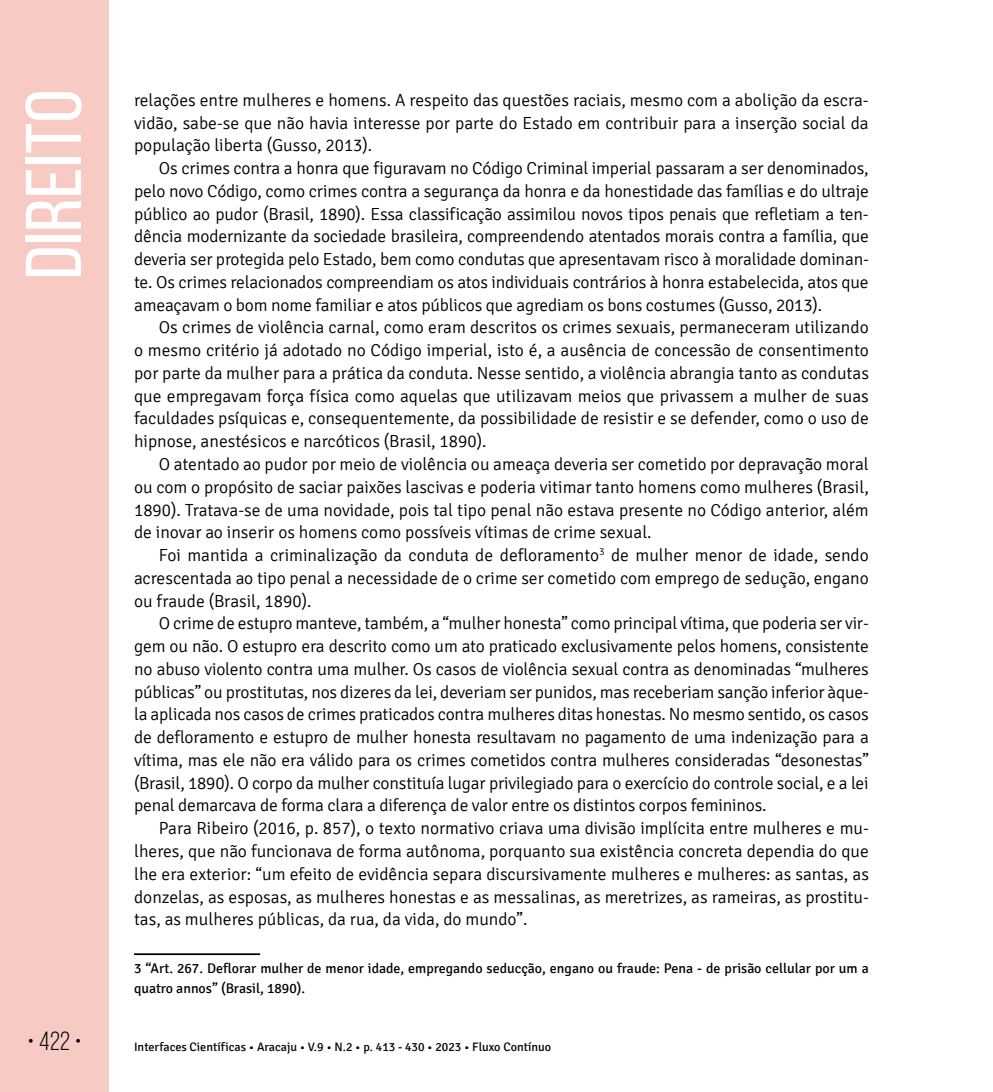
<style>
.page{position:relative;width:993px;height:1092px;background:#fff}
.page>*{position:absolute;margin:0;border:0;box-sizing:border-box;transform-origin:0 0}
.t1{font:78.75px "Bebas Neue";color:#fff;scale:1.09 1}
.t2{font:26.25px "Bebas Neue";color:#000}
.t3{font:300 17.5px/22.8px "Signika";color:#000;text-align:justify}
.t4{font:14px/19.2px "Signika";color:#000}
.t5{font:12.25px "Signika";color:#000}
</style>
<div class="page">
<div style="left:0;top:0;width:109px;height:1091px;background:#f8cac4"></div>
<hr style="left:134px;top:953px;width:126px;height:2px;background:#000">
<h1 class="t1" style="left:11px;top:279px;width:176px;rotate:-90deg">Direito</h1>
<p class="t3" style="left:134px;top:89px;width:736px">relações entre mulheres e homens. A respeito das questões raciais, mesmo com a abolição da escra&shy;vidão, sabe-se que não havia interesse por parte do Estado em contribuir para a inserção social da população liberta (Gusso, 2013).</p>
<p class="t3" style="left:134px;top:157px;width:736px;text-indent:25px">Os crimes contra a honra que figuravam no Código Criminal imperial passaram a ser denominados, pelo novo Código, como crimes contra a segurança da honra e da honestidade das famílias e do ultraje público ao pudor (Brasil, 1890). Essa classificação assimilou novos tipos penais que refletiam a ten&shy;dência modernizante da sociedade brasileira, compreendendo atentados morais contra a família, que deveria ser protegida pelo Estado, bem como condutas que apresentavam risco à moralidade dominan&shy;te. Os crimes relacionados compreendiam os atos individuais contrários à honra estabelecida, atos que ameaçavam o bom nome familiar e atos públicos que agrediam os bons costumes (Gusso, 2013).</p>
<p class="t3" style="left:134px;top:316px;width:736px;text-indent:25px">Os crimes de violência carnal, como eram descritos os crimes sexuais, permaneceram utilizando o mesmo critério já adotado no Código imperial, isto é, a ausência de concessão de consentimento por parte da mulher para a prática da conduta. Nesse sentido, a violência abrangia tanto as condutas que empregavam força física como aquelas que utilizavam meios que privassem a mulher de suas faculdades psíquicas e, consequentemente, da possibilidade de resistir e se defender, como o uso de hipnose, anestésicos e narcóticos (Brasil, 1890).</p>
<p class="t3" style="left:134px;top:453px;width:736px;text-indent:25px">O atentado ao pudor por meio de violência ou ameaça deveria ser cometido por depravação moral ou com o propósito de saciar paixões lascivas e poderia vitimar tanto homens como mulheres (Brasil, 1890). Tratava-se de uma novidade, pois tal tipo penal não estava presente no Código anterior, além de inovar ao inserir os homens como possíveis vítimas de crime sexual.</p>
<p class="t3" style="left:134px;top:544px;width:736px;text-indent:25px">Foi mantida a criminalização da conduta de defloramento<sup>3</sup> de mulher menor de idade, sendo acrescentada ao tipo penal a necessidade de o crime ser cometido com emprego de sedução, engano ou fraude (Brasil, 1890).</p>
<p class="t3" style="left:134px;top:612px;width:736px;text-indent:25px">O crime de estupro manteve, também, a “mulher honesta” como principal vítima, que poderia ser vir&shy;gem ou não. O estupro era descrito como um ato praticado exclusivamente pelos homens, consistente no abuso violento contra uma mulher. Os casos de violência sexual contra as denominadas “mulheres públicas” ou prostitutas, nos dizeres da lei, deveriam ser punidos, mas receberiam sanção inferior àque&shy;la aplicada nos casos de crimes praticados contra mulheres ditas honestas. No mesmo sentido, os casos de defloramento e estupro de mulher honesta resultavam no pagamento de uma indenização para a vítima, mas ele não era válido para os crimes cometidos contra mulheres consideradas “desonestas” (Brasil, 1890). O corpo da mulher constituía lugar privilegiado para o exercício do controle social, e a lei penal demarcava de forma clara a diferença de valor entre os distintos corpos femininos.</p>
<p class="t3" style="left:134px;top:817px;width:736px;text-indent:25px">Para Ribeiro (2016, p. 857), o texto normativo criava uma divisão implícita entre mulheres e mu&shy;lheres, que não funcionava de forma autônoma, porquanto sua existência concreta dependia do que lhe era exterior: “um efeito de evidência separa discursivamente mulheres e mulheres: as santas, as donzelas, as esposas, as mulheres honestas e as messalinas, as meretrizes, as rameiras, as prostitu&shy;tas, as mulheres públicas, da rua, da vida, do mundo”.</p>
<p class="t4" style="left:134px;top:959px;width:736px">3 “Art. 267. Deflorar mulher de menor idade, empregando seducção, engano ou fraude: Pena - de prisão cellular por um a quatro annos” (Brasil, 1890).</p>
<h2 class="t2" style="left:28px;top:1026px;width:55px">• 422 •</h2>
<p class="t5" style="left:134px;top:1040px;width:418px">Interfaces Científicas • Aracaju • V.9 • N.2 • p. 413 - 430 • 2023 • Fluxo Contínuo</p>
</div>
